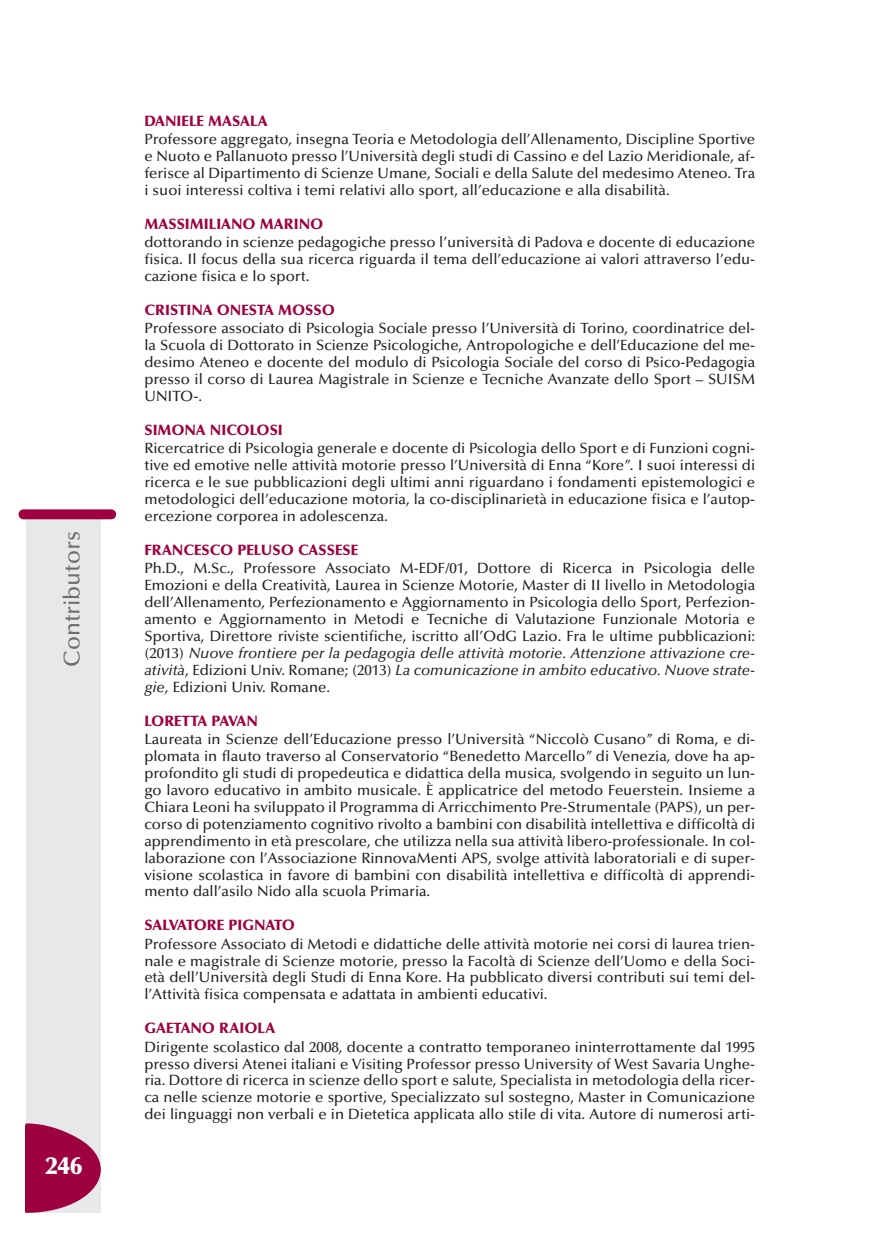
<style>
.page{position:relative;width:869px;height:1241px;background:#fff}
.page>*{position:absolute;margin:0;border:0;box-sizing:border-box;transform-origin:0 0}
.t1{font:900 24.5px "Optima";color:#fff}
.t2{font:500 22.75px "Optima";color:#6c6d70}
.t3{font:500 14.88px/17px "Optima";color:#231f20;text-align:justify}
.t4{font:900 14.88px "Optima";color:#9d0140}
.t5{font:900 14.88px "Optima";letter-spacing:-.03em;color:#9d0140}
.s1{font-style:italic}
</style>
<div class="page">
<div style="left:27px;top:517px;width:74px;height:695px;background:#e7e8e9"></div>
<div style="left:19px;top:509px;width:97px;height:10px;background:#9d0140;border-radius:5px"></div>
<svg style="left:25px;top:1122px;width:76px;height:90px"></svg>
<h2 class="t2" style="left:63px;top:666px;width:137px;rotate:-90deg">Contributors</h2>
<h1 class="t1" style="left:45px;top:1155px;width:38px">246</h1>
<p class="t4" style="left:144px;top:115px;width:125px">DANIELE MASALA</p>
<p class="t3" style="left:144px;top:132px;width:612px">Professore aggregato, insegna Teoria e Metodologia dell’Allenamento, Discipline Sportive e Nuoto e Pallanuoto presso l’Università degli studi di Cassino e del Lazio Meridionale, af&shy;ferisce al Dipartimento di Scienze Umane, Sociali e della Salute del medesimo Ateneo. Tra i suoi interessi coltiva i temi relativi allo sport, all’educazione e alla disabilità.</p>
<p class="t4" style="left:144px;top:218px;width:180px">MASSIMILIANO MARINO</p>
<p class="t3" style="left:144px;top:235px;width:612px">dottorando in scienze pedagogiche presso l’università di Padova e docente di educazione fisica. Il focus della sua ricerca riguarda il tema dell’educazione ai valori attraverso l’edu&shy;cazione fisica e lo sport.</p>
<p class="t4" style="left:144px;top:304px;width:192px">CRISTINA ONESTA MOSSO</p>
<p class="t3" style="left:144px;top:321px;width:612px">Professore associato di Psicologia Sociale presso l’Università di Torino, coordinatrice del&shy;la Scuola di Dottorato in Scienze Psicologiche, Antropologiche e dell’Educazione del me&shy;desimo Ateneo e docente del modulo di Psicologia Sociale del corso di Psico-Pedagogia presso il corso di Laurea Magistrale in Scienze e Tecniche Avanzate dello Sport – SUISM UNITO-.</p>
<p class="t4" style="left:144px;top:424px;width:140px">SIMONA NICOLOSI</p>
<p class="t3" style="left:144px;top:441px;width:612px">Ricercatrice di Psicologia generale e docente di Psicologia dello Sport e di Funzioni cogni&shy;tive ed emotive nelle attività motorie presso l’Università di Enna “Kore”. I suoi interessi di ricerca e le sue pubblicazioni degli ultimi anni riguardano i fondamenti epistemologici e metodologici dell’educazione motoria, la co-disciplinarietà in educazione fisica e l’autop&shy;ercezione corporea in adolescenza.</p>
<p class="t4" style="left:144px;top:543px;width:215px">FRANCESCO PELUSO CASSESE</p>
<p class="t3" style="left:144px;top:561px;width:612px">Ph.D., M.Sc., Professore Associato M-EDF/01, Dottore di Ricerca in Psicologia delle Emozioni e della Creatività, Laurea in Scienze Motorie, Master di II livello in Metodologia dell’Allenamento, Perfezionamento e Aggiornamento in Psicologia dello Sport, Perfezion&shy;amento e Aggiornamento in Metodi e Tecniche di Valutazione Funzionale Motoria e Sportiva, Direttore riviste scientifiche, iscritto all’OdG Lazio. Fra le ultime pubblicazioni: (2013) <span class="s1">Nuove frontiere per la pedagogia delle attività motorie. Attenzione attivazione cre&shy;atività</span>, Edizioni Univ. Romane; (2013) <span class="s1">La comunicazione in ambito educativo. Nuove strate&shy;gie</span>, Edizioni Univ. Romane.</p>
<p class="t5" style="left:144px;top:714px;width:115px">LORETTA PAVAN</p>
<p class="t3" style="left:144px;top:731px;width:612px">Laureata in Scienze dell’Educazione presso l’Università “Niccolò Cusano” di Roma, e di&shy;plomata in flauto traverso al Conservatorio “Benedetto Marcello” di Venezia, dove ha ap&shy;profondito gli studi di propedeutica e didattica della musica, svolgendo in seguito un lun&shy;go lavoro educativo in ambito musicale. È applicatrice del metodo Feuerstein. Insieme a Chiara Leoni ha sviluppato il Programma di Arricchimento Pre-Strumentale (PAPS), un per&shy;corso di potenziamento cognitivo rivolto a bambini con disabilità intellettiva e difficoltà di apprendimento in età prescolare, che utilizza nella sua attività libero-professionale. In col&shy;laborazione con l’Associazione RinnovaMenti APS, svolge attività laboratoriali e di super&shy;visione scolastica in favore di bambini con disabilità intellettiva e difficoltà di apprendi&shy;mento dall’asilo Nido alla scuola Primaria.</p>
<p class="t4" style="left:144px;top:919px;width:152px">SALVATORE PIGNATO</p>
<p class="t3" style="left:144px;top:936px;width:612px">Professore Associato di Metodi e didattiche delle attività motorie nei corsi di laurea trien&shy;nale e magistrale di Scienze motorie, presso la Facoltà di Scienze dell’Uomo e della Soci&shy;età dell’Università degli Studi di Enna Kore. Ha pubblicato diversi contributi sui temi del&shy;l’Attività fisica compensata e adattata in ambienti educativi.</p>
<p class="t4" style="left:144px;top:1022px;width:132px">GAETANO RAIOLA</p>
<p class="t3" style="left:144px;top:1039px;width:612px">Dirigente scolastico dal 2008, docente a contratto temporaneo ininterrottamente dal 1995 presso diversi Atenei italiani e Visiting Professor presso University of West Savaria Unghe&shy;ria. Dottore di ricerca in scienze dello sport e salute, Specialista in metodologia della ricer&shy;ca nelle scienze motorie e sportive, Specializzato sul sostegno, Master in Comunicazione dei linguaggi non verbali e in Dietetica applicata allo stile di vita. Autore di numerosi arti-</p>
</div>
